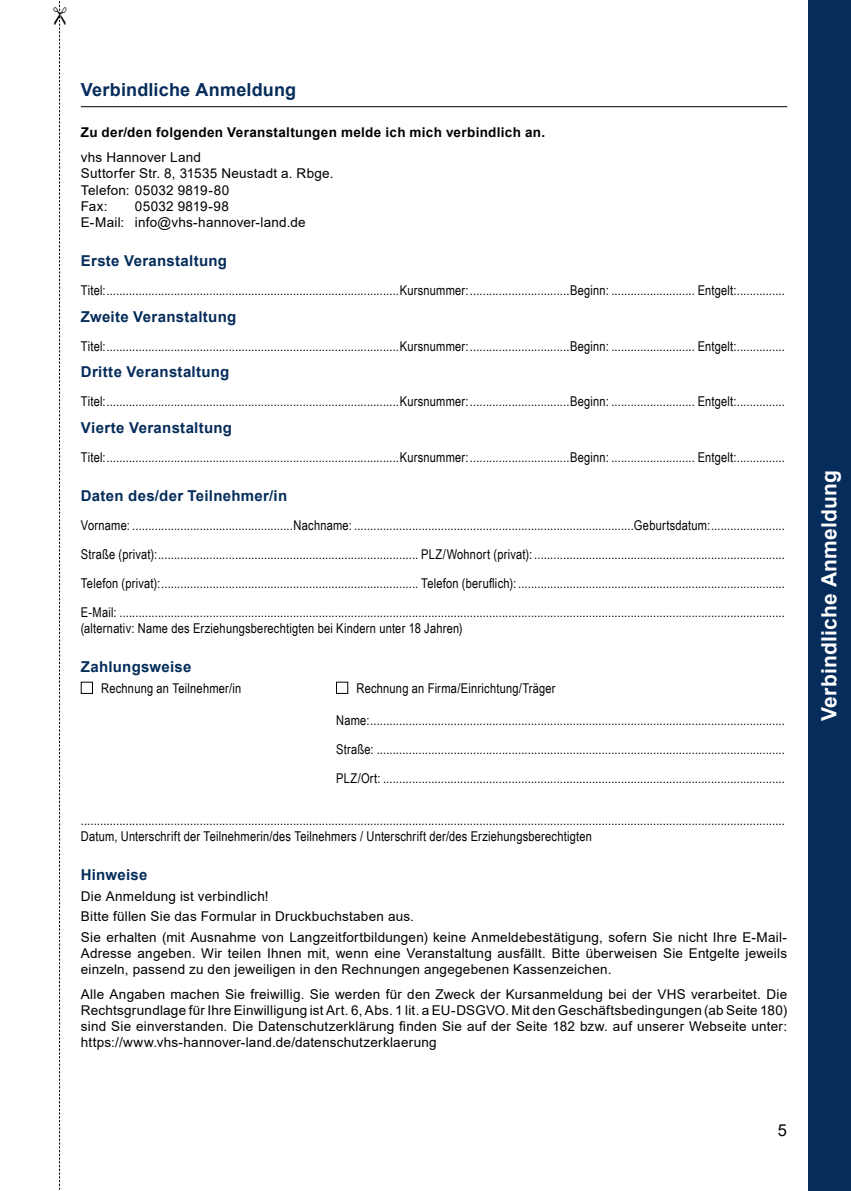
<style>
.page{position:relative;width:851px;height:1191px;background:#fff}
.page>*{position:absolute;margin:0;border:0;box-sizing:border-box;transform-origin:0 0}
.t1{font:700 21px "Arial";letter-spacing:.01em;color:#fff}
.t2{font:700 18px "Arial";letter-spacing:.01em;color:#052c5a}
.t3{font:16.5px "Arial";color:#000}
.t4{font:700 15px "Arial";letter-spacing:.02em;color:#052c5a}
.t5{font:13.5px/29px "Arial Narrow";letter-spacing:.015em;color:#000;text-align:justify}
.t6{font:13.5px/16.2px "Arial";letter-spacing:.015em;color:#000}
.t7{font:700 13.5px "Arial";letter-spacing:.025em;color:#000}
</style>
<div class="page">
<div style="left:81px;top:682px;width:12px;height:12px;border:1px solid #000"></div>
<div style="left:336px;top:682px;width:12px;height:12px;border:1px solid #000"></div>
<hr style="left:81px;top:106px;width:706px;height:1px;background:#000">
<div style="left:808px;top:0;width:42px;height:1191px;background:#052c5a"></div>
<svg style="left:59px;top:1px;width:2px;height:1189px"></svg>
<h2 class="t2" style="left:81px;top:77px;width:217px">Verbindliche Anmeldung</h2>
<p class="t7" style="left:81px;top:123px;width:465px">Zu der/den folgenden Veranstaltungen melde ich mich verbindlich an.</p>
<p class="t6" style="left:81px;top:149px;width:254px">vhs Hannover Land<br>Suttorfer Str. 8, 31535 Neustadt a. Rbge.<br>Telefon: 05032 9819-80<br>Fax:</p>
<p class="t6" style="left:81px;top:198px;width:226px;text-indent:54px">05032 9819-98<br>E-Mail: info@vhs-hannover-land.de</p>
<p class="t4" style="left:81px;top:250px;width:148px">Erste Veranstaltung</p>
<p class="t5" style="left:81px;top:275px;width:705px">Titel:...........................................................................................Kursnummer:...............................Beginn: .......................... Entgelt:...............</p>
<p class="t4" style="left:81px;top:306px;width:157px">Zweite Veranstaltung</p>
<p class="t5" style="left:81px;top:331px;width:705px">Titel:...........................................................................................Kursnummer:...............................Beginn: .......................... Entgelt:...............</p>
<p class="t4" style="left:81px;top:361px;width:150px">Dritte Veranstaltung</p>
<p class="t5" style="left:81px;top:386px;width:705px">Titel:...........................................................................................Kursnummer:...............................Beginn: .......................... Entgelt:...............</p>
<p class="t4" style="left:81px;top:417px;width:153px">Vierte Veranstaltung</p>
<p class="t5" style="left:81px;top:442px;width:705px">Titel:...........................................................................................Kursnummer:...............................Beginn: .......................... Entgelt:...............</p>
<p class="t4" style="left:81px;top:485px;width:208px">Daten des/der Teilnehmer/in</p>
<p class="t5" style="left:81px;top:510px;width:705px">Vorname: ..................................................Nachname: .......................................................................................Geburtsdatum:.......................<br>Straße (privat):................................................................................. PLZ/Wohnort (privat): ..............................................................................<br>Telefon (privat):................................................................................ Telefon (beruflich): ...................................................................................<br>E-Mail: ...............................................................................................................................................................................................................</p>
<p class="t5" style="left:81px;top:613px;width:383px">(alternativ: Name des Erziehungsberechtigten bei Kindern unter 18 Jahren)</p>
<p class="t4" style="left:81px;top:656px;width:112px">Zahlungsweise</p>
<p class="t5" style="left:101px;top:673px;width:141px">Rechnung an Teilnehmer/in</p>
<p class="t5" style="left:356px;top:673px;width:200px">Rechnung an Firma/Einrichtung/Träger</p>
<p class="t5" style="left:336px;top:705px;width:450px">Name:.................................................................................................................................<br>Straße: ...............................................................................................................................<br>PLZ/Ort: .............................................................................................................................</p>
<p class="t5" style="left:81px;top:811px;width:705px;line-height:16.2px">...........................................................................................................................................................................................................................<br>Datum, Unterschrift der Teilnehmerin/des Teilnehmers / Unterschrift der/des Erziehungsberechtigten</p>
<p class="t4" style="left:81px;top:864px;width:68px">Hinweise</p>
<p class="t6" style="left:81px;top:885px;width:707px;line-height:20.4px">Die Anmeldung ist verbindlich!<br>Bitte füllen Sie das Formular in Druckbuchstaben aus.<br>Sie erhalten (mit Ausnahme von Langzeitfortbildungen) keine Anmeldebestätigung, sofern Sie nicht Ihre E-Mail-</p>
<p class="t6" style="left:81px;top:945px;width:707px">Adresse angeben. Wir teilen Ihnen mit, wenn eine Veranstaltung ausfällt. Bitte überweisen Sie Entgelte jeweils einzeln, passend zu den jeweiligen in den Rechnungen angegebenen Kassenzeichen.</p>
<p class="t6" style="left:81px;top:986px;width:707px;text-align:justify">Alle Angaben machen Sie freiwillig. Sie werden für den Zweck der Kursanmeldung bei der VHS verarbeitet. Die Rechtsgrundlage für Ihre Einwilligung ist Art. 6, Abs. 1 lit. a EU-DSGVO. Mit den Geschäftsbedingungen (ab Seite 180) sind Sie einverstanden. Die Datenschutzerklärung finden Sie auf der Seite 182 bzw. auf unserer Webseite unter: https://www.vhs-hannover-land.de/datenschutzerklaerung</p>
<p class="t3" style="left:777px;top:1118px;width:11px">5</p>
<h1 class="t1" style="left:814px;top:721px;width:252px;rotate:-90deg">Verbindliche Anmeldung</h1>
</div>
